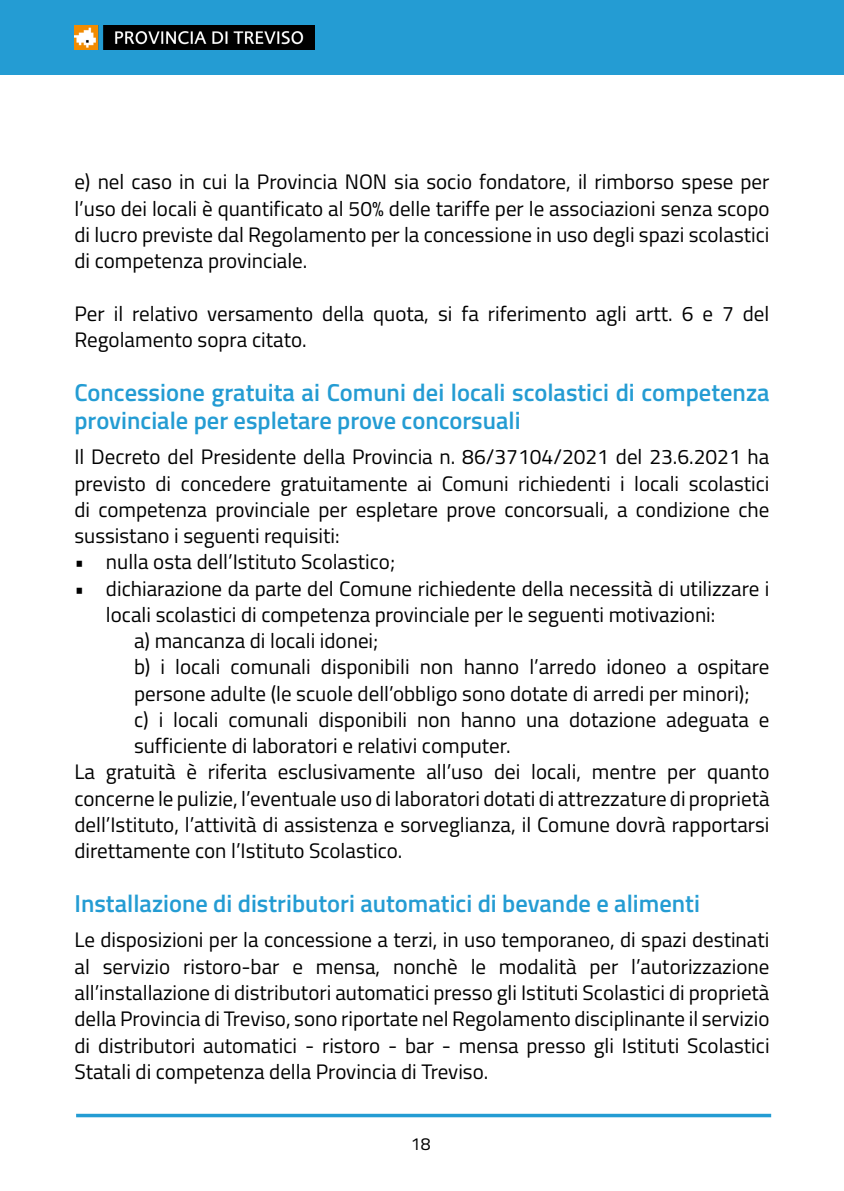
<style>
.page{position:relative;width:844px;height:1191px;background:#fff}
.page>*{position:absolute;margin:0;border:0;box-sizing:border-box;transform-origin:0 0}
.t1{font:600 24.5px/28px "Titillium";color:#249cd3}
.t2{font:21px/26.2px "Titillium";color:#000;text-align:justify}
.t3{font:17.5px "Titillium";color:#000}
</style>
<div class="page">
<div style="left:0;top:0;width:843px;height:75px;background:#249cd3"></div>
<img style="left:74px;top:25px;width:241px;height:24px">
<svg style="left:76px;top:1113px;width:695px;height:4px;background:#4fafdb"></svg>
<p class="t2" style="left:74px;top:168px;width:696px">e) nel caso in cui la Provincia NON sia socio fondatore, il rimborso spese per l’uso dei locali è quantificato al 50% delle tariffe per le associazioni senza scopo di lucro previste dal Regolamento per la concessione in uso degli spazi scolastici di competenza provinciale.</p>
<p class="t2" style="left:74px;top:299px;width:696px">Per il relativo versamento della quota, si fa riferimento agli artt. 6 e 7 del<br>Regolamento sopra citato.</p>
<p class="t1" style="left:74px;top:377px;width:696px">Concessione gratuita ai Comuni dei locali scolastici di competenza provinciale per espletare prove concorsuali</p>
<p class="t2" style="left:74px;top:443px;width:696px">Il Decreto del Presidente della Provincia n. 86/37104/2021 del 23.6.2021 ha previsto di concedere gratuitamente ai Comuni richiedenti i locali scolastici di competenza provinciale per espletare prove concorsuali, a condizione che sussistano i seguenti requisiti:</p>
<p class="t2" style="left:74px;top:548px;width:322px">• nulla osta dell’Istituto Scolastico;</p>
<p class="t2" style="left:74px;top:574px;width:696px">• dichiarazione da parte del Comune richiedente della necessità di utilizzare i</p>
<p class="t2" style="left:106px;top:600px;width:610px">locali scolastici di competenza provinciale per le seguenti motivazioni:</p>
<p class="t2" style="left:134px;top:626px;width:246px">a) mancanza di locali idonei;</p>
<p class="t2" style="left:134px;top:653px;width:636px">b) i locali comunali disponibili non hanno l’arredo idoneo a ospitare</p>
<p class="t2" style="left:134px;top:679px;width:617px">persone adulte (le scuole dell’obbligo sono dotate di arredi per minori);</p>
<p class="t2" style="left:134px;top:705px;width:636px">c) i locali comunali disponibili non hanno una dotazione adeguata e</p>
<p class="t2" style="left:134px;top:731px;width:378px">sufficiente di laboratori e relativi computer.</p>
<p class="t2" style="left:74px;top:758px;width:696px">La gratuità è riferita esclusivamente all’uso dei locali, mentre per quanto</p>
<p class="t2" style="left:74px;top:784px;width:696px">concerne le pulizie, l’eventuale uso di laboratori dotati di attrezzature di proprietà</p>
<p class="t2" style="left:74px;top:810px;width:696px">dell’Istituto, l’attività di assistenza e sorveglianza, il Comune dovrà rapportarsi</p>
<p class="t2" style="left:74px;top:836px;width:329px">direttamente con l’Istituto Scolastico.</p>
<p class="t1" style="left:74px;top:888px;width:626px">Installazione di distributori automatici di bevande e alimenti</p>
<p class="t2" style="left:74px;top:926px;width:696px">Le disposizioni per la concessione a terzi, in uso temporaneo, di spazi destinati al servizio ristoro-bar e mensa, nonchè le modalità per l’autorizzazione all’installazione di distributori automatici presso gli Istituti Scolastici di proprietà della Provincia di Treviso, sono riportate nel Regolamento disciplinante il servizio di distributori automatici - ristoro - bar - mensa presso gli Istituti Scolastici Statali di competenza della Provincia di Treviso.</p>
<p class="t3" style="left:411px;top:1130px;width:21px">18</p>
</div>
